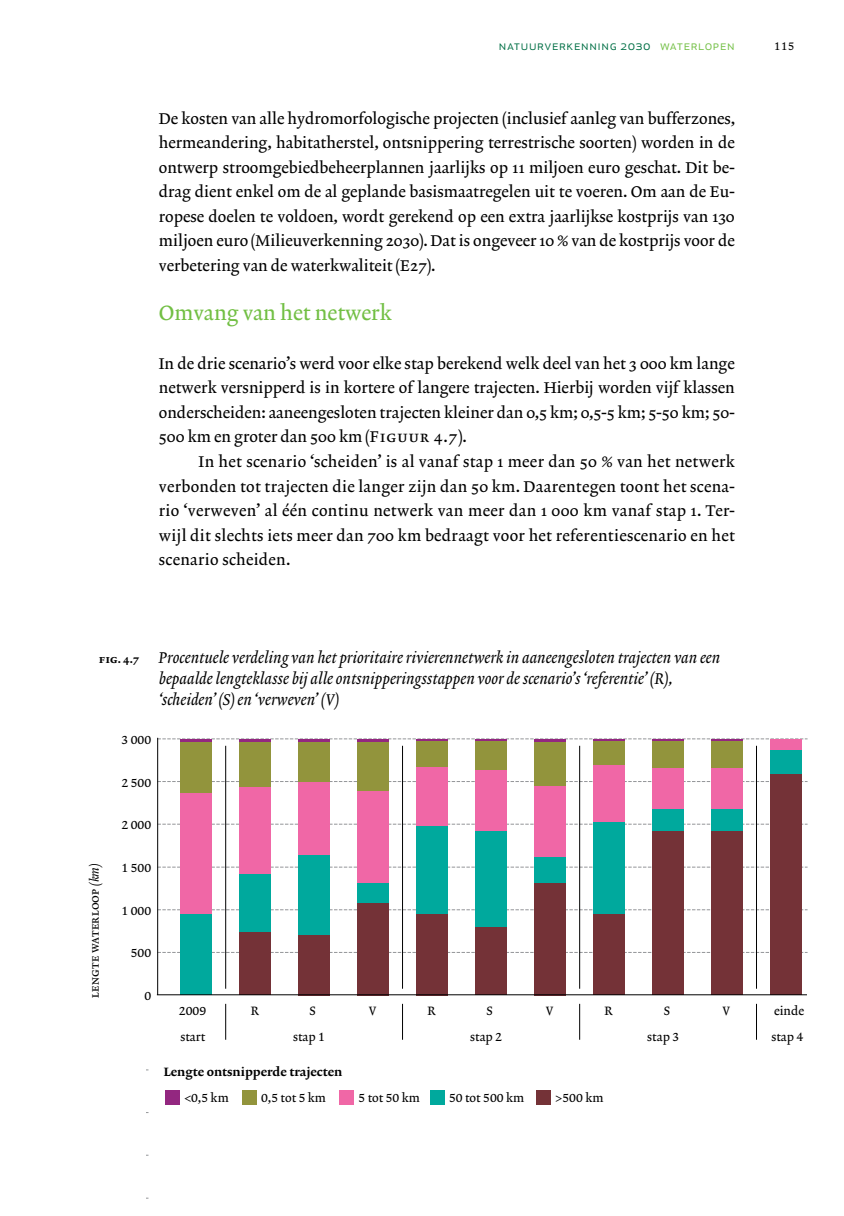
<style>
.page{position:relative;width:844px;height:1216px;background:#fff}
.page>*{position:absolute;margin:0;border:0;box-sizing:border-box;transform-origin:0 0}
.t1{font:21px "Lexicon No 2 A Roman Txt";color:#72bf44}
.t2{font:15.75px/24.5px "Lexicon No 2 A Roman Txt";color:#000;text-align:justify}
.t3{font:15.75px/21px "Lexicon No 2 A Italic Txt";color:#000}
.t4{font:13.12px "Apex New";letter-spacing:.05em;color:#006f45}
.t5{font:12.25px "Lexicon No 2 A Roman Tab";color:#000}
.t6{font:12.25px "Lexicon No 2 D Roman Txt";color:#000}
.t7{font:12.25px "Lexicon No 2 A Roman SC";letter-spacing:.015em;color:#000}
.t8{font:11.38px "Lexicon No 2 A Roman Tab";color:#000}
.s1{color:#72bf44}
.s2{font-family:"Lexicon No 2 A Roman SC"}
.s3{font-family:"Lexicon No 2 D Roman SC";font-size:11.38px}
.s4{font-family:"Lexicon No 2 A Italic Txt"}
</style>
<div class="page">
<svg style="left:158px;top:952px;width:648px;height:1px"></svg>
<svg style="left:158px;top:909px;width:648px;height:1px"></svg>
<svg style="left:158px;top:866px;width:648px;height:1px"></svg>
<svg style="left:158px;top:823px;width:648px;height:1px"></svg>
<svg style="left:158px;top:781px;width:648px;height:1px"></svg>
<svg style="left:158px;top:738px;width:648px;height:1px"></svg>
<hr style="left:157px;top:738px;width:1px;height:256px;background:#000">
<div style="left:769px;top:774px;width:32px;height:221px;background:#743237"></div>
<div style="left:769px;top:749px;width:32px;height:25px;background:#00a99d"></div>
<div style="left:769px;top:739px;width:32px;height:10px;background:#f067a6"></div>
<div style="left:180px;top:913px;width:32px;height:82px;background:#00a99d"></div>
<div style="left:180px;top:792px;width:32px;height:121px;background:#f067a6"></div>
<div style="left:180px;top:742px;width:32px;height:50px;background:#92943c"></div>
<hr style="left:180px;top:739px;width:32px;height:3px;background:#932780">
<div style="left:239px;top:741px;width:32px;height:46px;background:#92943c"></div>
<div style="left:239px;top:931px;width:32px;height:64px;background:#743237"></div>
<div style="left:239px;top:873px;width:32px;height:58px;background:#00a99d"></div>
<div style="left:239px;top:787px;width:32px;height:86px;background:#f067a6"></div>
<hr style="left:239px;top:739px;width:32px;height:2px;background:#932780">
<div style="left:357px;top:903px;width:31px;height:92px;background:#743237"></div>
<div style="left:357px;top:883px;width:31px;height:20px;background:#00a99d"></div>
<div style="left:357px;top:790px;width:31px;height:93px;background:#f067a6"></div>
<div style="left:357px;top:741px;width:31px;height:49px;background:#92943c"></div>
<hr style="left:357px;top:739px;width:31px;height:2px;background:#932780">
<div style="left:416px;top:913px;width:31px;height:82px;background:#743237"></div>
<div style="left:416px;top:825px;width:31px;height:88px;background:#00a99d"></div>
<div style="left:416px;top:766px;width:31px;height:59px;background:#f067a6"></div>
<div style="left:416px;top:741px;width:31px;height:25px;background:#92943c"></div>
<hr style="left:416px;top:739px;width:31px;height:2px;background:#932780">
<div style="left:475px;top:927px;width:31px;height:68px;background:#743237"></div>
<div style="left:475px;top:830px;width:31px;height:97px;background:#00a99d"></div>
<div style="left:475px;top:770px;width:31px;height:60px;background:#f067a6"></div>
<div style="left:475px;top:740px;width:31px;height:30px;background:#92943c"></div>
<hr style="left:475px;top:739px;width:31px;height:1px;background:#932780">
<div style="left:534px;top:883px;width:31px;height:112px;background:#743237"></div>
<div style="left:534px;top:856px;width:31px;height:27px;background:#00a99d"></div>
<div style="left:534px;top:785px;width:31px;height:71px;background:#f067a6"></div>
<div style="left:534px;top:741px;width:31px;height:44px;background:#92943c"></div>
<hr style="left:534px;top:739px;width:31px;height:2px;background:#932780">
<div style="left:593px;top:913px;width:31px;height:82px;background:#743237"></div>
<div style="left:593px;top:821px;width:31px;height:92px;background:#00a99d"></div>
<div style="left:593px;top:764px;width:31px;height:57px;background:#f067a6"></div>
<div style="left:593px;top:741px;width:31px;height:23px;background:#92943c"></div>
<hr style="left:593px;top:739px;width:31px;height:2px;background:#932780">
<div style="left:298px;top:935px;width:32px;height:60px;background:#743237"></div>
<div style="left:298px;top:854px;width:32px;height:81px;background:#00a99d"></div>
<div style="left:298px;top:781px;width:32px;height:73px;background:#f067a6"></div>
<div style="left:298px;top:741px;width:32px;height:40px;background:#92943c"></div>
<hr style="left:298px;top:739px;width:32px;height:2px;background:#932780">
<div style="left:652px;top:830px;width:31px;height:165px;background:#743237"></div>
<div style="left:652px;top:808px;width:31px;height:22px;background:#00a99d"></div>
<div style="left:652px;top:767px;width:31px;height:41px;background:#f067a6"></div>
<div style="left:652px;top:740px;width:31px;height:27px;background:#92943c"></div>
<hr style="left:652px;top:739px;width:31px;height:1px;background:#932780">
<div style="left:711px;top:830px;width:31px;height:165px;background:#743237"></div>
<div style="left:711px;top:808px;width:31px;height:22px;background:#00a99d"></div>
<div style="left:711px;top:767px;width:31px;height:41px;background:#f067a6"></div>
<div style="left:711px;top:740px;width:31px;height:27px;background:#92943c"></div>
<hr style="left:711px;top:739px;width:31px;height:1px;background:#932780">
<hr style="left:225px;top:1004px;width:1px;height:35px;background:#000">
<hr style="left:402px;top:1004px;width:1px;height:35px;background:#000">
<hr style="left:579px;top:1004px;width:1px;height:35px;background:#000">
<hr style="left:756px;top:1004px;width:1px;height:35px;background:#000">
<hr style="left:225px;top:746px;width:1px;height:242px;background:#000">
<hr style="left:402px;top:746px;width:1px;height:242px;background:#000">
<hr style="left:579px;top:746px;width:1px;height:242px;background:#000">
<hr style="left:756px;top:746px;width:1px;height:242px;background:#000">
<hr style="left:157px;top:994px;width:649px;height:1px;background:#000">
<div style="left:165px;top:1090px;width:15px;height:14px;background:#932780"></div>
<div style="left:242px;top:1090px;width:14px;height:14px;background:#92943c"></div>
<div style="left:339px;top:1090px;width:14px;height:14px;background:#f067a6"></div>
<div style="left:429px;top:1090px;width:15px;height:14px;background:#00a99d"></div>
<div style="left:536px;top:1090px;width:15px;height:14px;background:#743237"></div>
<hr style="left:146px;top:1077px;width:1px;height:129px;background:#000">
<p class="t4" style="left:499px;top:37px;width:237px">natuurverkenning 2030 <span class="s1">waterlopen</span></p>
<p class="t8" style="left:774px;top:39px;width:22px">115</p>
<p class="t2" style="left:159px;top:107px;width:577px">De kosten van alle hydromorfologische projecten (inclusief aanleg van bufferzones, hermeandering, habitatherstel, ontsnippering terrestrische soorten) worden in de ontwerp stroomgebiedbeheerplannen jaarlijks op 11 miljoen euro geschat. Dit be&shy;drag dient enkel om de al geplande basismaatregelen uit te voeren. Om aan de Eu&shy;ropese doelen te voldoen, wordt gerekend op een extra jaarlijkse kostprijs van 130 miljoen euro (Milieuverkenning 2030). Dat is ongeveer 10 % van de kostprijs voor de verbetering van de waterkwaliteit (E27).</p>
<h1 class="t1" style="left:159px;top:300px;width:234px">Omvang van het netwerk</h1>
<p class="t2" style="left:159px;top:352px;width:577px">In de drie scenario’s werd voor elke stap berekend welk deel van het 3 000 km lange netwerk versnipperd is in kortere of langere trajecten. Hierbij worden vijf klassen onderscheiden: aaneengesloten trajecten kleiner dan 0,5 km; 0,5-5 km; 5-50 km; 50- 500 km en groter dan 500 km (<span class="s2">Figuur 4.7</span>).</p>
<p class="t2" style="left:159px;top:450px;width:577px;text-indent:40px">In het scenario ‘scheiden’ is al vanaf stap 1 meer dan 50 % van het netwerk verbonden tot trajecten die langer zijn dan 50 km. Daarentegen toont het scena&shy;rio ‘verweven’ al één continu netwerk van meer dan 1 000 km vanaf stap 1. Ter&shy;wijl dit slechts iets meer dan 700 km bedraagt voor het referentiescenario en het scenario scheiden.</p>
<p class="t3" style="left:159px;top:647px;width:562px;text-indent:-60px"><span class="s3">fig. 4.7</span> Procentuele verdeling van het prioritaire rivierennetwerk in aaneengesloten trajecten van een bepaalde lengteklasse bij alle ontsnipperingsstappen voor de scenario’s ‘referentie’ (R), ‘scheiden’ (S) en ‘verweven’ (V)</p>
<p class="t5" style="left:121px;top:732px;width:31px">3 000</p>
<p class="t5" style="left:121px;top:775px;width:31px">2 500</p>
<p class="t7" style="left:87px;top:997px;width:136px;rotate:-90deg">lengte waterloop <span class="s4">(km)</span></p>
<p class="t5" style="left:121px;top:817px;width:31px">2 000</p>
<p class="t5" style="left:121px;top:860px;width:31px">1 500</p>
<p class="t5" style="left:121px;top:903px;width:31px">1 000</p>
<p class="t5" style="left:131px;top:945px;width:22px">500</p>
<p class="t5" style="left:144px;top:988px;width:8px">0</p>
<p class="t5" style="left:179px;top:1003px;width:29px">2009</p>
<p class="t5" style="left:250px;top:1003px;width:10px">R</p>
<p class="t5" style="left:309px;top:1003px;width:8px">S</p>
<p class="t5" style="left:368px;top:1003px;width:9px">V</p>
<p class="t5" style="left:427px;top:1003px;width:10px">R</p>
<p class="t5" style="left:486px;top:1003px;width:8px">S</p>
<p class="t5" style="left:545px;top:1003px;width:9px">V</p>
<p class="t5" style="left:604px;top:1003px;width:10px">R</p>
<p class="t5" style="left:663px;top:1003px;width:8px">S</p>
<p class="t5" style="left:722px;top:1003px;width:9px">V</p>
<p class="t5" style="left:773px;top:1003px;width:32px">einde</p>
<p class="t5" style="left:180px;top:1029px;width:26px">start</p>
<p class="t5" style="left:293px;top:1029px;width:33px">stap 1</p>
<p class="t5" style="left:470px;top:1029px;width:33px">stap 2</p>
<p class="t5" style="left:647px;top:1029px;width:33px">stap 3</p>
<p class="t5" style="left:771px;top:1029px;width:33px">stap 4</p>
<p class="t6" style="left:164px;top:1064px;width:180px">Lengte ontsnipperde trajecten</p>
<p class="t5" style="left:184px;top:1090px;width:46px">&lt;0,5 km</p>
<p class="t5" style="left:261px;top:1089px;width:66px">0,5 tot 5 km</p>
<p class="t5" style="left:358px;top:1090px;width:63px">5 tot 50 km</p>
<p class="t5" style="left:449px;top:1090px;width:77px">50 tot 500 km</p>
<p class="t5" style="left:555px;top:1089px;width:49px">&gt;500 km</p>
</div>
